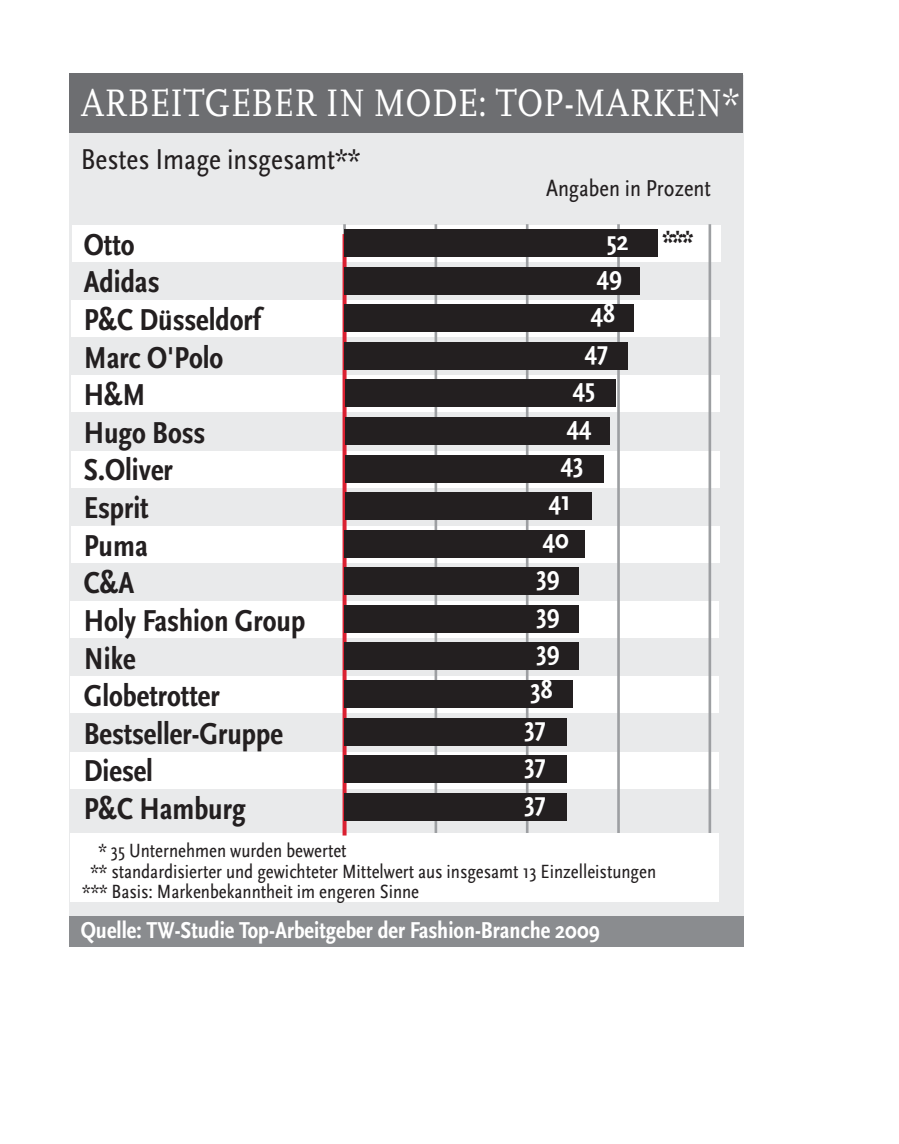
<style>
.page{position:relative;width:899px;height:1144px;background:#fff}
.page>*{position:absolute;margin:0;border:0;box-sizing:border-box;transform-origin:0 0}
.t1{font:40px "Scala";color:#fff;scale:.88 1}
.t2{font:31.6px/37.6px "Scala Sans Bold Con";color:#231f20}
.t3{font:30px "Scala Sans Regular Con";color:#231f20}
.t4{font:28px/34.4px "Scala Sans Bold Con";color:#fff}
.t5{font:24px "Scala Sans Bold Con";color:#fff}
.t6{font:24px "Scala Sans Regular Con";color:#231f20}
.t7{font:20px/20.4px "Scala Sans Regular Con";color:#231f20}
.s1{color:#231f20}
</style>
<div class="page">
<div style="left:70px;top:75px;width:673px;height:847px;background:#e9eaeb"></div>
<div style="left:70px;top:73px;width:673px;height:60px;background:#6d6e71"></div>
<div style="left:70px;top:916px;width:673px;height:30px;background:#8a8c8f"></div>
<div style="left:72px;top:225px;width:648px;height:36px;background:#fff"></div>
<div style="left:71px;top:300px;width:649px;height:36px;background:#fff"></div>
<div style="left:71px;top:375px;width:648px;height:37px;background:#fff"></div>
<div style="left:71px;top:451px;width:648px;height:36px;background:#fff"></div>
<div style="left:70px;top:526px;width:649px;height:36px;background:#fff"></div>
<div style="left:70px;top:601px;width:648px;height:36px;background:#fff"></div>
<div style="left:70px;top:676px;width:648px;height:37px;background:#fff"></div>
<div style="left:70px;top:752px;width:648px;height:36px;background:#fff"></div>
<hr style="left:343px;top:224px;width:3px;height:611px;background:#9d9fa2">
<hr style="left:434px;top:224px;width:3px;height:611px;background:#9d9fa2">
<hr style="left:525px;top:224px;width:3px;height:611px;background:#9d9fa2">
<hr style="left:617px;top:224px;width:2px;height:611px;background:#9d9fa2">
<hr style="left:708px;top:224px;width:2px;height:611px;background:#9d9fa2">
<div style="left:70px;top:833px;width:648px;height:68px;background:#fff"></div>
<svg style="left:342px;top:234px;width:4px;height:601px;background:#dc4c59"></svg>
<div style="left:344px;top:229px;width:313px;height:27px;background:#231f20"></div>
<div style="left:344px;top:267px;width:295px;height:27px;background:#231f20"></div>
<div style="left:344px;top:305px;width:289px;height:27px;background:#231f20"></div>
<div style="left:344px;top:342px;width:283px;height:27px;background:#231f20"></div>
<div style="left:344px;top:380px;width:271px;height:27px;background:#231f20"></div>
<div style="left:344px;top:417px;width:265px;height:27px;background:#231f20"></div>
<div style="left:344px;top:455px;width:259px;height:27px;background:#231f20"></div>
<div style="left:344px;top:492px;width:247px;height:27px;background:#231f20"></div>
<div style="left:344px;top:530px;width:241px;height:27px;background:#231f20"></div>
<div style="left:344px;top:568px;width:235px;height:27px;background:#231f20"></div>
<div style="left:344px;top:605px;width:235px;height:27px;background:#231f20"></div>
<div style="left:344px;top:643px;width:235px;height:27px;background:#231f20"></div>
<div style="left:344px;top:680px;width:229px;height:27px;background:#231f20"></div>
<div style="left:344px;top:718px;width:223px;height:27px;background:#231f20"></div>
<div style="left:344px;top:755px;width:223px;height:27px;background:#231f20"></div>
<div style="left:344px;top:793px;width:223px;height:27px;background:#231f20"></div>
<h1 class="t1" style="left:81px;top:79px;width:749px">ARBEITGEBER IN MODE: TOP-MARKEN*</h1>
<h3 class="t3" style="left:81px;top:147px;width:281px">Bestes Image insgesamt**</h3>
<p class="t6" style="left:545px;top:179px;width:166px">Angaben in Prozent</p>
<h2 class="t2" style="left:84px;top:228px;width:223px">Otto<br>Adidas<br>P&amp;C Düsseldorf<br>Marc O'Polo<br>H&amp;M<br>Hugo Boss<br>S.Oliver<br>Esprit<br>Puma<br>C&amp;A<br>Holy Fashion Group<br>Nike<br>Globetrotter<br>Bestseller-Gruppe<br>Diesel<br>P&amp;C Hamburg</h2>
<p class="t7" style="left:98px;top:841px;width:250px">* 35 Unternehmen wurden bewertet</p>
<h3 class="t4" style="left:596px;top:226px;width:98px;text-indent:10px">52 <span class="s1">***<br></span>49</h3>
<h3 class="t4" style="left:590px;top:298px;width:26px">48</h3>
<h3 class="t4" style="left:584px;top:335px;width:25px">47</h3>
<h3 class="t4" style="left:572px;top:373px;width:24px">45</h3>
<h3 class="t4" style="left:566px;top:411px;width:26px">44</h3>
<h3 class="t4" style="left:560px;top:448px;width:24px">43</h3>
<h3 class="t4" style="left:548px;top:486px;width:23px">41</h3>
<h3 class="t4" style="left:542px;top:523px;width:28px">40</h3>
<h3 class="t4" style="left:536px;top:561px;width:25px">39</h3>
<h3 class="t4" style="left:536px;top:599px;width:25px">39</h3>
<h3 class="t4" style="left:536px;top:636px;width:25px">39</h3>
<h3 class="t4" style="left:530px;top:674px;width:24px">38</h3>
<h3 class="t4" style="left:524px;top:711px;width:23px">37</h3>
<h3 class="t4" style="left:524px;top:749px;width:23px">37</h3>
<h3 class="t4" style="left:524px;top:786px;width:23px">37</h3>
<p class="t7" style="left:82px;top:862px;width:575px;text-indent:8px">** standardisierter und gewichteter Mittelwert aus insgesamt 13 Einzelleistungen *** Basis: Markenbekanntheit im engeren Sinne</p>
<p class="t5" style="left:81px;top:920px;width:520px">Quelle: TW-Studie Top-Arbeitgeber der Fashion-Branche 2009</p>
</div>
